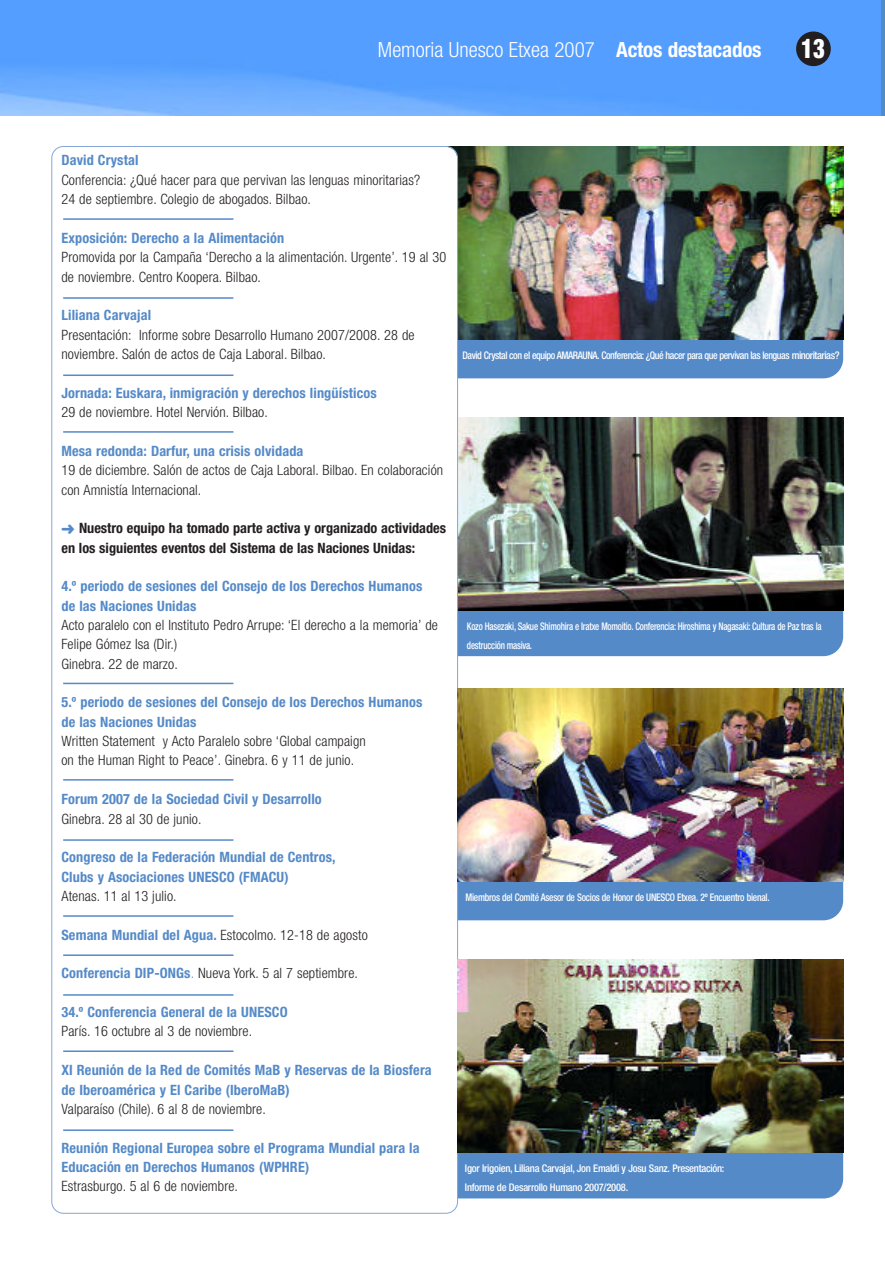
<style>
.page{position:relative;width:885px;height:1268px;background:#fff}
.page>*{position:absolute;margin:0;border:0;box-sizing:border-box;transform-origin:0 0}
.t1{font:900 condensed 27px "Helvetica Neue";color:#fff;scale:.85 1}
.t2{font:300 condensed 21px "Helvetica Neue";color:#fff}
.t3{font:300 condensed 14.25px/19.4px "Helvetica Neue";letter-spacing:.01em;color:#231f20}
.t4{font:700 condensed 14.25px/19.4px "Helvetica Neue";letter-spacing:.01em;color:#558ac8}
.t5{font:700 condensed 14.25px/19.4px "Helvetica Neue";color:#231f20}
.t6{font:500 condensed 10.5px/19.4px "Helvetica Neue";letter-spacing:-.025em;color:#fff;scale:.85 1}
.t7{font:500 condensed 10.5px/19.4px "Helvetica Neue";letter-spacing:-.025em;color:#fff}
.t8{font:500 condensed 10.5px "Helvetica Neue";letter-spacing:-.045em;color:#fff;scale:.94 1}
.t9{font:500 condensed 10.5px "Helvetica Neue";letter-spacing:-.025em;color:#fff;scale:.9 1}
.s1{font-weight:700}
.s2{font-weight:700;color:#558ac8}
.s3{color:#558ac8}
</style>
<div class="page">
<img style="left:0;top:0;width:884px;height:1214px">
<svg style="left:62px;top:525px;width:12px;height:9px"></svg>
<h2 class="t2" style="left:378px;top:42px;width:385px">Memoria Unesco Etxea 2007 <span class="s1">Actos destacados</span></h2>
<h1 class="t1" style="left:800px;top:38px;width:30px">13</h1>
<p class="t4" style="left:61px;top:152px;width:79px">David Crystal</p>
<p class="t3" style="left:61px;top:171px;width:360px">Conferencia: ¿Qué hacer para que pervivan las lenguas minoritarias?<br>24 de septiembre. Colegio de abogados. Bilbao.</p>
<p class="t4" style="left:61px;top:229px;width:224px">Exposición: Derecho a la Alimentación</p>
<p class="t3" style="left:61px;top:249px;width:386px">Promovida por la Campaña ‘Derecho a la alimentación. Urgente’. 19 al 30 de noviembre. Centro Koopera. Bilbao.</p>
<p class="t4" style="left:61px;top:307px;width:91px">Liliana Carvajal</p>
<p class="t3" style="left:61px;top:326px;width:354px">Presentación: Informe sobre Desarrollo Humano 2007/2008. 28 de noviembre. Salón de actos de Caja Laboral. Bilbao.</p>
<p class="t4" style="left:61px;top:384px;width:316px">Jornada: Euskara, inmigración y derechos lingüísticos</p>
<p class="t3" style="left:61px;top:403px;width:208px">29 de noviembre. Hotel Nervión. Bilbao.</p>
<p class="t4" style="left:61px;top:442px;width:243px">Mesa redonda: Darfur, una crisis olvidada</p>
<p class="t3" style="left:61px;top:462px;width:383px">19 de diciembre. Salón de actos de Caja Laboral. Bilbao. En colaboración con Amnistía Internacional.</p>
<p class="t5" style="left:61px;top:520px;width:386px;text-indent:18px">Nuestro equipo ha tomado parte activa y organizado actividades en los siguientes eventos del Sistema de las Naciones Unidas:</p>
<p class="t4" style="left:61px;top:578px;width:362px">4.º periodo de sesiones del Consejo de los Derechos Humanos de las Naciones Unidas</p>
<p class="t3" style="left:61px;top:616px;width:378px">Acto paralelo con el Instituto Pedro Arrupe: ‘El derecho a la memoria’ de<br>Felipe Gómez Isa (Dir.)<br>Ginebra. 22 de marzo.</p>
<p class="t4" style="left:61px;top:694px;width:362px">5.º periodo de sesiones del Consejo de los Derechos Humanos de las Naciones Unidas</p>
<p class="t3" style="left:61px;top:732px;width:306px">Written Statement y Acto Paralelo sobre ‘Global campaign on the Human Right to Peace’. Ginebra. 6 y 11 de junio.</p>
<p class="t4" style="left:61px;top:790px;width:262px">Forum 2007 de la Sociedad Civil y Desarrollo</p>
<p class="t3" style="left:61px;top:810px;width:141px">Ginebra. 28 al 30 de junio.</p>
<p class="t4" style="left:61px;top:849px;width:275px">Congreso de la Federación Mundial de Centros,<br>Clubs y Asociaciones UNESCO (FMACU)</p>
<p class="t3" style="left:61px;top:887px;width:117px">Atenas. 11 al 13 julio.</p>
<p class="t3" style="left:61px;top:926px;width:307px"><span class="s2">Semana Mundial del Agua.</span> Estocolmo. 12-18 de agosto</p>
<p class="t3" style="left:61px;top:965px;width:298px"><span class="s2">Conferencia DIP-ONGs</span><span class="s3">.</span> Nueva York. 5 al 7 septiembre.</p>
<p class="t4" style="left:61px;top:1003px;width:227px">34.º Conferencia General de la UNESCO</p>
<p class="t3" style="left:61px;top:1023px;width:192px">París. 16 octubre al 3 de noviembre.</p>
<p class="t4" style="left:61px;top:1061px;width:371px">XI Reunión de la Red de Comités MaB y Reservas de la Biosfera de Iberoamérica y El Caribe (IberoMaB)</p>
<p class="t3" style="left:61px;top:1100px;width:206px">Valparaíso (Chile). 6 al 8 de noviembre.</p>
<p class="t4" style="left:61px;top:1139px;width:359px">Reunión Regional Europea sobre el Programa Mundial para la<br>Educación en Derechos Humanos (WPHRE)</p>
<p class="t3" style="left:61px;top:1177px;width:178px">Estrasburgo. 5 al 6 de noviembre.</p>
<p class="t8" style="left:462px;top:351px;width:402px">David Crystal con el equipo AMARAUNA. Conferencia: ¿Qué hacer para que pervivan las lenguas minoritarias?</p>
<p class="t6" style="left:466px;top:617px;width:418px">Kozo Hasezaki, Sakue Shimohira e Iratxe Momoitio. Conferencia: Hiroshima y Nagasaki: Cultura de Paz tras la destrucción masiva.</p>
<p class="t9" style="left:465px;top:893px;width:339px">Miembros del Comité Asesor de Socios de Honor de UNESCO Etxea. 2º Encuentro bienal.</p>
<p class="t7" style="left:464px;top:1159px;width:261px">Igor Irigoien, Liliana Carvajal, Jon Emaldi y Josu Sanz. Presentación:<br>Informe de Desarrollo Humano 2007/2008.</p>
</div>
